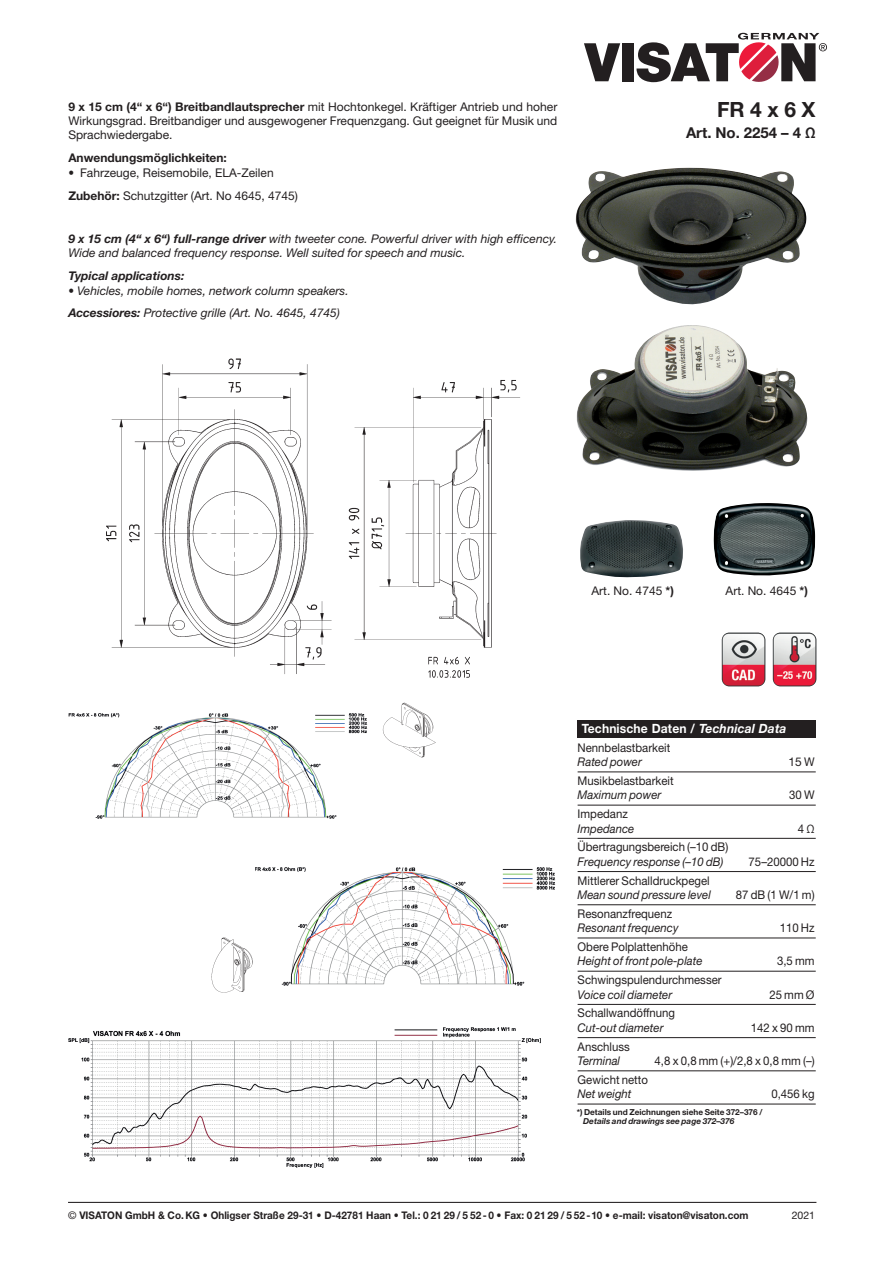
<style>
.page{position:relative;width:893px;height:1263px;background:#fff}
.page>*{position:absolute;margin:0;border:0;box-sizing:border-box;transform-origin:0 0}
.t1{font:700 21px "Helvetica Neue LT Std";color:#231f20}
.t2{font:700 15px "Helvetica Neue LT Std";color:#231f20}
.t3{font:700 12.75px "Helvetica Neue LT Std";letter-spacing:.01em;color:#fff;scale:.95 1}
.t4{font:12px/23px "Helvetica Neue LT Std";color:#231f20;scale:.95 1}
.t5{font:italic 12px/14.4px "Helvetica Neue LT Std";color:#231f20}
.t6{font:12px/14.4px "Helvetica Neue LT Std";color:#231f20;text-align:justify}
.t7{font:italic 12px "Helvetica Neue LT Std";color:#231f20;scale:.95 1}
.t8{font:700 12px "Helvetica Neue LT Std";color:#231f20}
.t9{font:italic 700 12px "Helvetica Neue LT Std";color:#231f20}
.t10{font:700 10.5px "Helvetica Neue LT Std";color:#231f20;scale:.95 1}
.t11{font:10.5px "Helvetica Neue LT Std";color:#231f20}
.t12{font:700 8.25px "Helvetica Neue LT Std";color:#231f20}
.t13{font:italic 700 8.25px "Helvetica Neue LT Std";color:#231f20}
.s1{font-weight:700}
.s2{font-style:normal}
.s3{font-style:italic}
.s4{font-weight:400}
</style>
<div class="page">
<svg style="left:584px;top:43px;width:36px;height:38px"></svg>
<div style="left:622px;top:43px;width:12px;height:38px;background:#231f20"></div>
<svg style="left:636px;top:33px;width:191px;height:50px"></svg>
<hr style="left:68px;top:1202px;width:748px;height:1px;background:#231f20">
<img style="left:576px;top:168px;width:230px;height:136px">
<img style="left:577px;top:325px;width:230px;height:146px">
<img style="left:580px;top:520px;width:103px;height:57px">
<img style="left:713px;top:503px;width:102px;height:73px">
<div style="left:577px;top:721px;width:239px;height:17px;background:#231f20"></div>
<hr style="left:578px;top:772px;width:238px;height:1px;background:#231f20">
<hr style="left:578px;top:805px;width:238px;height:1px;background:#231f20">
<hr style="left:578px;top:838px;width:238px;height:1px;background:#231f20">
<hr style="left:578px;top:871px;width:238px;height:1px;background:#231f20">
<hr style="left:578px;top:904px;width:238px;height:1px;background:#231f20">
<hr style="left:578px;top:938px;width:238px;height:1px;background:#231f20">
<hr style="left:578px;top:971px;width:238px;height:1px;background:#231f20">
<hr style="left:578px;top:1004px;width:238px;height:1px;background:#231f20">
<hr style="left:578px;top:1037px;width:238px;height:1px;background:#231f20">
<hr style="left:578px;top:1070px;width:238px;height:1px;background:#231f20">
<hr style="left:578px;top:1104px;width:238px;height:1px;background:#231f20">
<img style="left:722px;top:632px;width:43px;height:54px">
<img style="left:773px;top:632px;width:43px;height:54px">
<img style="left:68px;top:713px;width:300px;height:106px">
<img style="left:255px;top:867px;width:301px;height:119px">
<img style="left:106px;top:358px;width:415px;height:320px">
<img style="left:69px;top:1027px;width:472px;height:141px">
<img style="left:383px;top:702px;width:53px;height:55px">
<img style="left:211px;top:938px;width:42px;height:55px">
<p class="t6" style="left:68px;top:99px;width:490px"><span class="s1">9 x 15 cm (4“ x 6“) Breitbandlautsprecher</span> mit Hochtonkegel. Kräftiger Antrieb und hoher Wirkungsgrad. Breitbandiger und ausgewogener Frequenzgang. Gut geeignet für Musik und Sprachwiedergabe.</p>
<p class="t8" style="left:68px;top:151px;width:160px">Anwendungsmöglichkeiten:</p>
<p class="t4" style="left:68px;top:161px;width:243px">• Fahrzeuge, Reisemobile, ELA-Zeilen<br><span class="s1">Zubehör:</span> Schutzgitter (Art. No 4645, 4745)</p>
<p class="t5" style="left:68px;top:231px;width:490px"><span class="s1">9 x 15 cm (4“ x 6“) full-range driver</span> with tweeter cone. Powerful driver with high efficency.<br>Wide and balanced frequency response. Well suited for speech and music.</p>
<p class="t9" style="left:68px;top:268px;width:118px">Typical applications:</p>
<p class="t5" style="left:68px;top:279px;width:282px;line-height:23px"><span class="s2">•</span> Vehicles, mobile homes, network column speakers.<br><span class="s1">Accessiores:</span> Protective grille (Art. No. 4645, 4745)</p>
<h1 class="t1" style="left:717px;top:97px;width:100px">FR 4 x 6 X</h1>
<p class="t2" style="left:686px;top:123px;width:131px">Art. No. 2254 – 4 Ω</p>
<p class="t6" style="left:591px;top:584px;width:84px">Art. No. 4745 <span class="s1">*)</span></p>
<p class="t6" style="left:726px;top:584px;width:84px">Art. No. 4645 <span class="s1">*)</span></p>
<p class="t3" style="left:582px;top:720px;width:217px">Technische Daten / <span class="s3">Technical Data</span></p>
<p class="t4" style="left:578px;top:736px;width:99px">Nennbelastbarkeit</p>
<p class="t7" style="left:578px;top:755px;width:69px">Rated power</p>
<p class="t6" style="left:788px;top:754px;width:28px">15 W</p>
<p class="t4" style="left:578px;top:769px;width:103px">Musikbelastbarkeit</p>
<p class="t7" style="left:578px;top:788px;width:90px">Maximum power</p>
<p class="t4" style="left:789px;top:783px;width:28px">30 W</p>
<p class="t4" style="left:578px;top:802px;width:54px">Impedanz</p>
<p class="t7" style="left:578px;top:821px;width:61px">Impedance</p>
<p class="t4" style="left:798px;top:817px;width:19px">4 Ω</p>
<p class="t4" style="left:578px;top:835px;width:160px">Übertragungsbereich (–10 dB)</p>
<p class="t7" style="left:578px;top:854px;width:155px">Frequency response (–10 dB)</p>
<p class="t4" style="left:749px;top:850px;width:71px">75–20000 Hz</p>
<p class="t4" style="left:578px;top:869px;width:141px">Mittlerer Schalldruckpegel</p>
<p class="t7" style="left:578px;top:887px;width:142px">Mean sound pressure level</p>
<p class="t4" style="left:736px;top:883px;width:84px">87 dB (1 W/1 m)</p>
<p class="t4" style="left:578px;top:902px;width:101px">Resonanzfrequenz</p>
<p class="t7" style="left:578px;top:921px;width:108px">Resonant frequency</p>
<p class="t4" style="left:780px;top:916px;width:38px">110 Hz</p>
<p class="t4" style="left:578px;top:935px;width:118px">Obere Polplattenhöhe</p>
<p class="t7" style="left:578px;top:954px;width:133px">Height of front pole-plate</p>
<p class="t4" style="left:777px;top:949px;width:41px">3,5 mm</p>
<p class="t4" style="left:578px;top:968px;width:153px">Schwingspulendurchmesser</p>
<p class="t7" style="left:578px;top:987px;width:101px">Voice coil diameter</p>
<p class="t4" style="left:769px;top:983px;width:49px">25 mm Ø</p>
<p class="t4" style="left:578px;top:1001px;width:104px">Schallwandöffnung</p>
<p class="t7" style="left:578px;top:1020px;width:92px">Cut-out diameter</p>
<p class="t4" style="left:751px;top:1016px;width:69px">142 x 90 mm</p>
<p class="t4" style="left:578px;top:1035px;width:56px">Anschluss</p>
<p class="t7" style="left:578px;top:1053px;width:46px">Terminal</p>
<p class="t4" style="left:655px;top:1049px;width:170px">4,8 x 0,8 mm (+)/2,8 x 0,8 mm (–)</p>
<p class="t4" style="left:578px;top:1068px;width:76px">Gewicht netto</p>
<p class="t7" style="left:578px;top:1087px;width:58px">Net weight</p>
<p class="t4" style="left:771px;top:1082px;width:47px">0,456 kg</p>
<p class="t12" style="left:577px;top:1106px;width:187px">*) Details und Zeichnungen siehe Seite 372–376 /</p>
<p class="t13" style="left:583px;top:1116px;width:153px">Details and drawings see page 372–376</p>
<p class="t10" style="left:68px;top:1209px;width:718px"><span class="s4">©</span> VISATON GmbH &amp; Co. KG • Ohligser Straße 29-31 • D-42781 Haan • Tel.: 0 21 29 / 5 52- 0 • Fax: 0 21 29 / 5 52 -10 • e-mail: visaton@visaton.com</p>
<p class="t11" style="left:792px;top:1209px;width:25px">2021</p>
</div>
